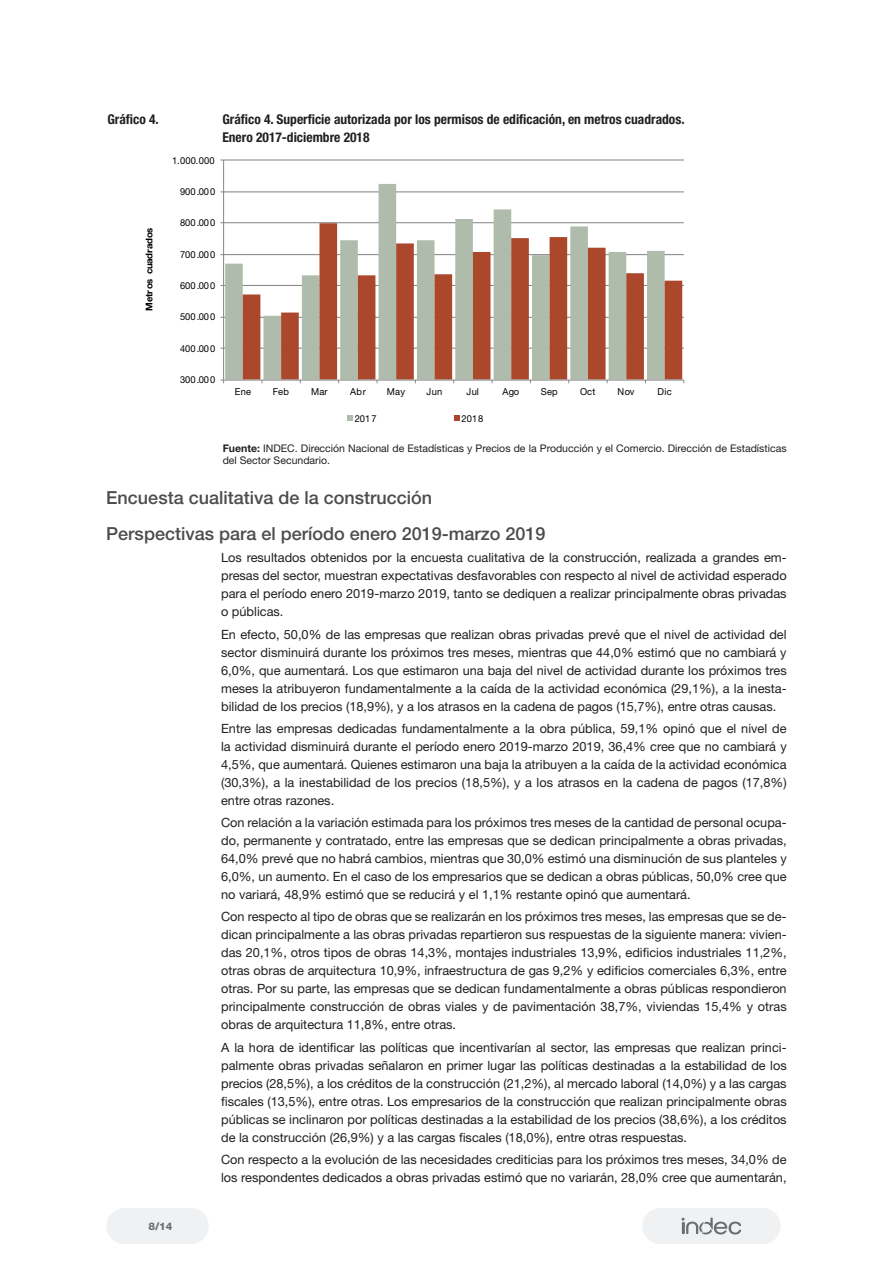
<style>
.page{position:relative;width:893px;height:1263px;background:#fff}
.page>*{position:absolute;margin:0;border:0;box-sizing:border-box;transform-origin:0 0}
.t1{font:500 18px "Helvetica Neue LT Std";color:#4b4c4d}
.t2{font:700 condensed 13.5px "Helvetica Neue LT Std";color:#231f20}
.t3{font:12.75px/18px "Helvetica Neue LT Std";color:#231f20;text-align:justify}
.t4{font:10.5px/12.6px "Helvetica Neue LT Std";color:#231f20}
.t5{font:800 10.5px "Helvetica Neue LT Std";color:#6c6d70}
.t6{font:9.6px "Helvetica Neue LT Std";color:#000}
.t7{font:700 9.3px "Helvetica Neue LT Std";letter-spacing:-.02em;color:#000}
.s1{font-weight:700}
</style>
<div class="page">
<div style="left:642px;top:1208px;width:36px;height:36px;background:#f0f1f2;border-radius:50%"></div>
<div style="left:106px;top:1208px;width:36px;height:36px;background:#f0f1f2;border-radius:50%"></div>
<div style="left:745px;top:1208px;width:36px;height:36px;background:#f0f1f2;border-radius:50%"></div>
<div style="left:173px;top:1208px;width:36px;height:36px;background:#f0f1f2;border-radius:50%"></div>
<div style="left:663px;top:1208px;width:103px;height:36px;background:#f0f1f2"></div>
<div style="left:127px;top:1208px;width:67px;height:36px;background:#f0f1f2"></div>
<svg style="left:682px;top:1217px;width:59px;height:17px"></svg>
<hr style="left:224px;top:348px;width:460px;height:1px;background:#898989">
<hr style="left:224px;top:317px;width:460px;height:1px;background:#898989">
<hr style="left:224px;top:285px;width:460px;height:1px;background:#898989">
<hr style="left:224px;top:254px;width:460px;height:1px;background:#898989">
<hr style="left:224px;top:222px;width:460px;height:1px;background:#898989">
<hr style="left:224px;top:191px;width:460px;height:1px;background:#898989">
<hr style="left:224px;top:159px;width:460px;height:2px;background:#898989">
<svg style="left:225px;top:184px;width:440px;height:195px"></svg>
<svg style="left:243px;top:223px;width:439px;height:156px"></svg>
<hr style="left:223px;top:160px;width:1px;height:220px;background:#898989">
<hr style="left:224px;top:379px;width:460px;height:2px;background:#898989">
<svg style="left:347px;top:416px;width:6px;height:5px"></svg>
<svg style="left:454px;top:416px;width:5px;height:5px"></svg>
<p class="t2" style="left:107px;top:111px;width:53px">Gráfico 4.</p>
<p class="t2" style="left:222px;top:111px;width:464px">Gráfico 4. Superficie autorizada por los permisos de edificación, en metros cuadrados.</p>
<p class="t2" style="left:222px;top:129px;width:149px">Enero 2017-diciembre 2018</p>
<p class="t6" style="left:172px;top:154px;width:44px">1.000.000</p>
<p class="t7" style="left:143px;top:311px;width:84px;rotate:-90deg">Metros cuadrados</p>
<p class="t6" style="left:180px;top:186px;width:37px">900.000</p>
<p class="t6" style="left:180px;top:217px;width:37px">800.000</p>
<p class="t6" style="left:180px;top:248px;width:37px">700.000</p>
<p class="t6" style="left:180px;top:280px;width:37px">600.000</p>
<p class="t6" style="left:180px;top:311px;width:37px">500.000</p>
<p class="t6" style="left:180px;top:342px;width:37px">400.000</p>
<p class="t6" style="left:180px;top:374px;width:37px">300.000</p>
<p class="t6" style="left:235px;top:386px;width:18px">Ene</p>
<p class="t6" style="left:273px;top:386px;width:17px">Feb</p>
<p class="t6" style="left:311px;top:386px;width:18px">Mar</p>
<p class="t6" style="left:350px;top:386px;width:17px">Abr</p>
<p class="t6" style="left:387px;top:386px;width:20px">May</p>
<p class="t6" style="left:427px;top:386px;width:17px">Jun</p>
<p class="t6" style="left:467px;top:386px;width:14px">Jul</p>
<p class="t6" style="left:502px;top:386px;width:18px">Ago</p>
<p class="t6" style="left:541px;top:386px;width:18px">Sep</p>
<p class="t6" style="left:580px;top:386px;width:17px">Oct</p>
<p class="t6" style="left:617px;top:386px;width:19px">Nov</p>
<p class="t6" style="left:657px;top:386px;width:16px">Dic</p>
<p class="t6" style="left:355px;top:413px;width:23px">2017</p>
<p class="t6" style="left:462px;top:413px;width:23px">2018</p>
<p class="t4" style="left:223px;top:441px;width:565px"><span class="s1">Fuente:</span> INDEC. Dirección Nacional de Estadísticas y Precios de la Producción y el Comercio. Dirección de Estadísticas del Sector Secundario.</p>
<p class="t1" style="left:106px;top:487px;width:327px">Encuesta cualitativa de la construcción</p>
<p class="t1" style="left:106px;top:523px;width:441px">Perspectivas para el período enero 2019-marzo 2019</p>
<p class="t3" style="left:221px;top:549px;width:567px">Los resultados obtenidos por la encuesta cualitativa de la construcción, realizada a grandes em&shy;presas del sector, muestran expectativas desfavorables con respecto al nivel de actividad esperado para el período enero 2019-marzo 2019, tanto se dediquen a realizar principalmente obras privadas o públicas.</p>
<p class="t3" style="left:221px;top:625px;width:567px">En efecto, 50,0% de las empresas que realizan obras privadas prevé que el nivel de actividad del sector disminuirá durante los próximos tres meses, mientras que 44,0% estimó que no cambiará y 6,0%, que aumentará. Los que estimaron una baja del nivel de actividad durante los próximos tres meses la atribuyeron fundamentalmente a la caída de la actividad económica (29,1%), a la inesta&shy;bilidad de los precios (18,9%), y a los atrasos en la cadena de pagos (15,7%), entre otras causas.</p>
<p class="t3" style="left:221px;top:719px;width:567px">Entre las empresas dedicadas fundamentalmente a la obra pública, 59,1% opinó que el nivel de la actividad disminuirá durante el período enero 2019-marzo 2019, 36,4% cree que no cambiará y 4,5%, que aumentará. Quienes estimaron una baja la atribuyen a la caída de la actividad económica (30,3%), a la inestabilidad de los precios (18,5%), y a los atrasos en la cadena de pagos (17,8%) entre otras razones.</p>
<p class="t3" style="left:221px;top:813px;width:567px">Con relación a la variación estimada para los próximos tres meses de la cantidad de personal ocupa&shy;do, permanente y contratado, entre las empresas que se dedican principalmente a obras privadas, 64,0% prevé que no habrá cambios, mientras que 30,0% estimó una disminución de sus planteles y 6,0%, un aumento. En el caso de los empresarios que se dedican a obras públicas, 50,0% cree que no variará, 48,9% estimó que se reducirá y el 1,1% restante opinó que aumentará.</p>
<p class="t3" style="left:221px;top:908px;width:567px">Con respecto al tipo de obras que se realizarán en los próximos tres meses, las empresas que se de&shy;dican principalmente a las obras privadas repartieron sus respuestas de la siguiente manera: vivien&shy;das 20,1%, otros tipos de obras 14,3%, montajes industriales 13,9%, edificios industriales 11,2%, otras obras de arquitectura 10,9%, infraestructura de gas 9,2% y edificios comerciales 6,3%, entre otras. Por su parte, las empresas que se dedican fundamentalmente a obras públicas respondieron principalmente construcción de obras viales y de pavimentación 38,7%, viviendas 15,4% y otras obras de arquitectura 11,8%, entre otras.</p>
<p class="t3" style="left:221px;top:1038px;width:567px">A la hora de identificar las políticas que incentivarían al sector, las empresas que realizan princi&shy;palmente obras privadas señalaron en primer lugar las políticas destinadas a la estabilidad de los precios (28,5%), a los créditos de la construcción (21,2%), al mercado laboral (14,0%) y a las cargas fiscales (13,5%), entre otras. Los empresarios de la construcción que realizan principalmente obras públicas se inclinaron por políticas destinadas a la estabilidad de los precios (38,6%), a los créditos de la construcción (26,9%) y a las cargas fiscales (18,0%), entre otras respuestas.</p>
<p class="t3" style="left:221px;top:1150px;width:567px">Con respecto a la evolución de las necesidades crediticias para los próximos tres meses, 34,0% de los respondentes dedicados a obras privadas estimó que no variarán, 28,0% cree que aumentarán,</p>
<p class="t5" style="left:148px;top:1220px;width:26px">8/14</p>
</div>
